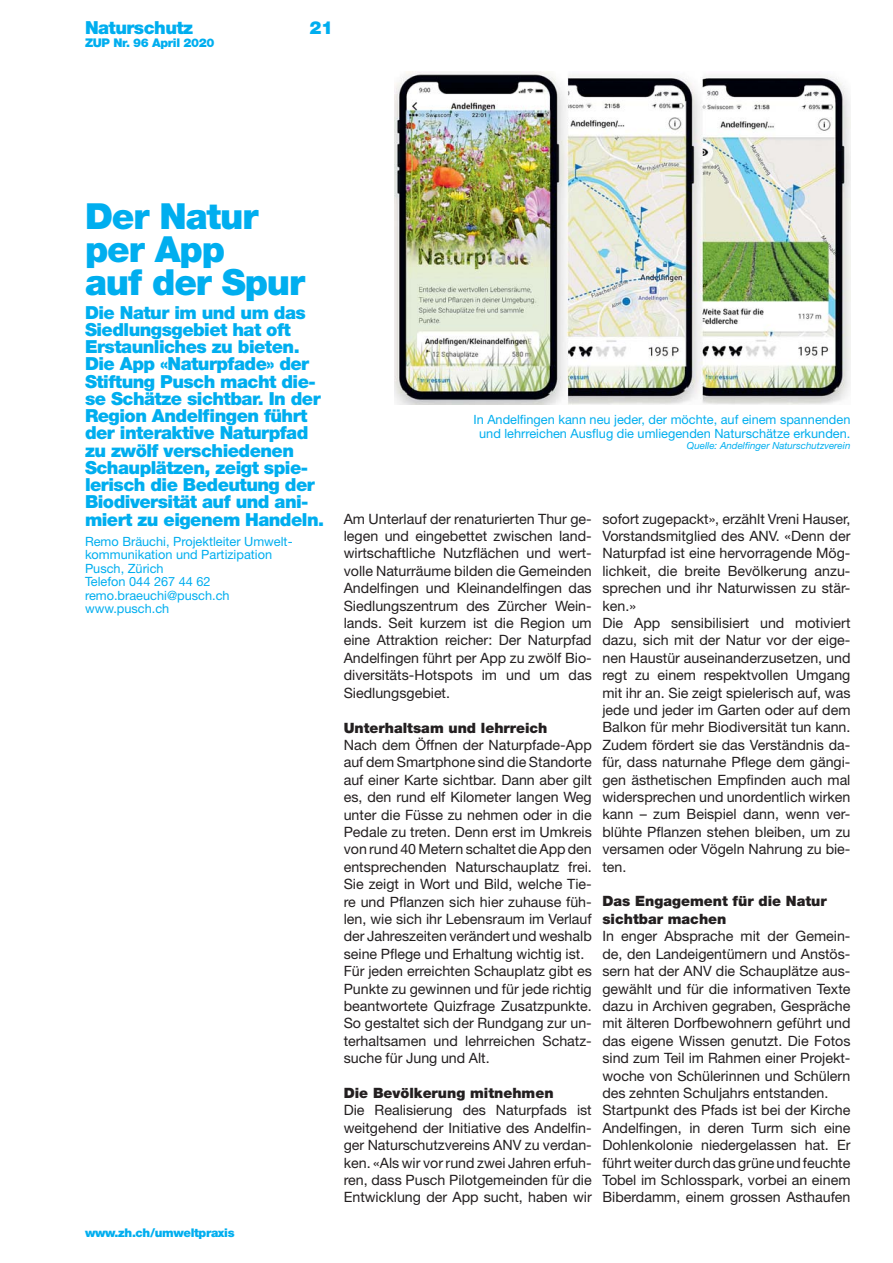
<style>
.page{position:relative;width:893px;height:1263px;background:#fff}
.page>*{position:absolute;margin:0;border:0;box-sizing:border-box;transform-origin:0 0}
.t1{font:900 36px/33px "Helvetica Neue LT Std";letter-spacing:-.03em;color:#00aeef}
.t2{font:900 18px/17.2px "Helvetica Neue LT Std";letter-spacing:-.03em;color:#00aeef}
.t3{font:14.25px/17.4px "Helvetica Neue LT Std";color:#231f20}
.t4{font:900 14.25px/17.4px "Helvetica Neue LT Std";color:#231f20}
.t5{font:12.75px/13.5px "Helvetica Neue LT Std";color:#00aeef}
.t6{font:900 12px "Helvetica Neue LT Std";letter-spacing:-.03em;color:#00aeef}
.t7{font:italic 9.75px "Helvetica Neue LT Std";color:#00aeef}
</style>
<div class="page">
<img style="left:394px;top:71px;width:456px;height:333px">
<p class="t2" style="left:85px;top:21px;width:110px">Naturschutz</p>
<p class="t2" style="left:310px;top:21px;width:25px">21</p>
<p class="t6" style="left:85px;top:38px;width:131px">ZUP Nr. 96 April 2020</p>
<h1 class="t1" style="left:85px;top:204px;width:222px">Der Natur per App<br>auf der Spur</h1>
<p class="t2" style="left:85px;top:306px;width:241px">Die Natur im und um das<br>Siedlungsgebiet hat oft<br>Erstaunliches zu bieten.<br>Die App «Naturpfade» der<br>Stiftung Pusch macht die&shy;se Schätze sichtbar. In der<br>Region Andelfingen führt der interaktive Naturpfad zu zwölf verschiedenen<br>Schauplätzen, zeigt spie&shy;lerisch die Bedeutung der<br>Biodiversität auf und ani&shy;miert zu eigenem Handeln.</p>
<p class="t5" style="left:85px;top:536px;width:209px">Remo Bräuchi, Projektleiter Umwelt&shy;kommunikation und Partizipation<br>Pusch, Zürich<br>Telefon 044 267 44 62 remo.braeuchi@pusch.ch www.pusch.ch</p>
<p class="t6" style="left:85px;top:1229px;width:151px">www.zh.ch/umweltpraxis</p>
<p class="t5" style="left:473px;top:414px;width:378px;text-align:center">In Andelfingen kann neu jeder, der möchte, auf einem spannenden und lehrreichen Ausflug die umliegenden Naturschätze erkunden.</p>
<p class="t7" style="left:687px;top:442px;width:165px">Quelle: Andelfinger Naturschutzverein</p>
<p class="t3" style="left:344px;top:512px;width:250px;text-align:justify">Am Unterlauf der renaturierten Thur ge&shy;legen und eingebettet zwischen land&shy;wirtschaftliche Nutzflächen und wert&shy;volle Naturräume bilden die Gemeinden Andelfingen und Kleinandelfingen das Siedlungszentrum des Zürcher Wein&shy;lands. Seit kurzem ist die Region um eine Attraktion reicher: Der Naturpfad Andelfingen führt per App zu zwölf Bio&shy;diversitäts-Hotspots im und um das Siedlungsgebiet.</p>
<p class="t4" style="left:344px;top:720px;width:205px">Unterhaltsam und lehrreich</p>
<p class="t3" style="left:344px;top:738px;width:250px">Nach dem Öffnen der Naturpfade-App auf dem Smartphone sind die Stand orte auf einer Karte sichtbar. Dann aber gilt es, den rund elf Kilometer langen Weg unter die Füsse zu nehmen oder in die Pedale zu treten. Denn erst im Umkreis von rund 40 Metern schaltet die App den entsprechenden Naturschauplatz frei.<br>Sie zeigt in Wort und Bild, welche Tie&shy;re und Pflanzen sich hier zuhause füh&shy;len, wie sich ihr Lebensraum im Verlauf der Jahreszeiten verändert und weshalb seine Pflege und Erhaltung wichtig ist.<br>Für jeden erreichten Schauplatz gibt es Punkte zu gewinnen und für jede richtig beantwortete Quizfrage Zusatzpunkte.<br>So gestaltet sich der Rundgang zur un&shy;terhaltsamen und lehrreichen Schatz&shy;suche für Jung und Alt.</p>
<p class="t4" style="left:344px;top:1086px;width:211px">Die Bevölkerung mitnehmen</p>
<p class="t3" style="left:344px;top:1103px;width:250px;text-align:justify">Die Realisierung des Naturpfads ist weitgehend der Initiative des Andelfin&shy;ger Naturschutzvereins ANV zu verdan&shy;ken. «Als wir vor rund zwei Jahren erfuh&shy;ren, dass Pusch Pilotgemeinden für die Entwicklung der App sucht, haben wir</p>
<p class="t3" style="left:602px;top:512px;width:250px">sofort zugepackt», erzählt Vreni Hauser, Vorstandsmitglied des ANV. «Denn der Naturpfad ist eine hervorragende Mög&shy;lichkeit, die breite Bevölkerung anzu&shy;sprechen und ihr Naturwissen zu stär&shy;ken.»<br>Die App sensibilisiert und motiviert dazu, sich mit der Natur vor der eige&shy;nen Haustür auseinanderzusetzen, und regt zu einem respektvollen Umgang mit ihr an. Sie zeigt spielerisch auf, was jede und jeder im Garten oder auf dem Balkon für mehr Biodiversität tun kann.<br>Zudem fördert sie das Verständnis da&shy;für, dass naturnahe Pflege dem gängi&shy;gen ästhetischen Empfinden auch mal widersprechen und unordentlich wirken kann – zum Beispiel dann, wenn ver&shy;blühte Pflanzen stehen bleiben, um zu versamen oder Vögeln Nahrung zu bie&shy;ten.</p>
<p class="t4" style="left:602px;top:894px;width:226px">Das Engagement für die Natur sichtbar machen</p>
<p class="t3" style="left:602px;top:929px;width:250px">In enger Absprache mit der Gemein&shy;de, den Landeigentümern und Anstös&shy;sern hat der ANV die Schauplätze aus&shy;gewählt und für die informativen Texte dazu in Archiven gegraben, Gespräche mit älteren Dorfbewohnern geführt und das eigene Wissen genutzt. Die Fotos sind zum Teil im Rahmen einer Projekt&shy;woche von Schülerinnen und Schülern des zehnten Schuljahrs entstanden.<br>Startpunkt des Pfads ist bei der Kirche Andelfingen, in deren Turm sich eine Dohlenkolonie niedergelassen hat. Er führt weiter durch das grüne und feuchte Tobel im Schlosspark, vorbei an einem Biberdamm, einem grossen Asthaufen</p>
</div>
